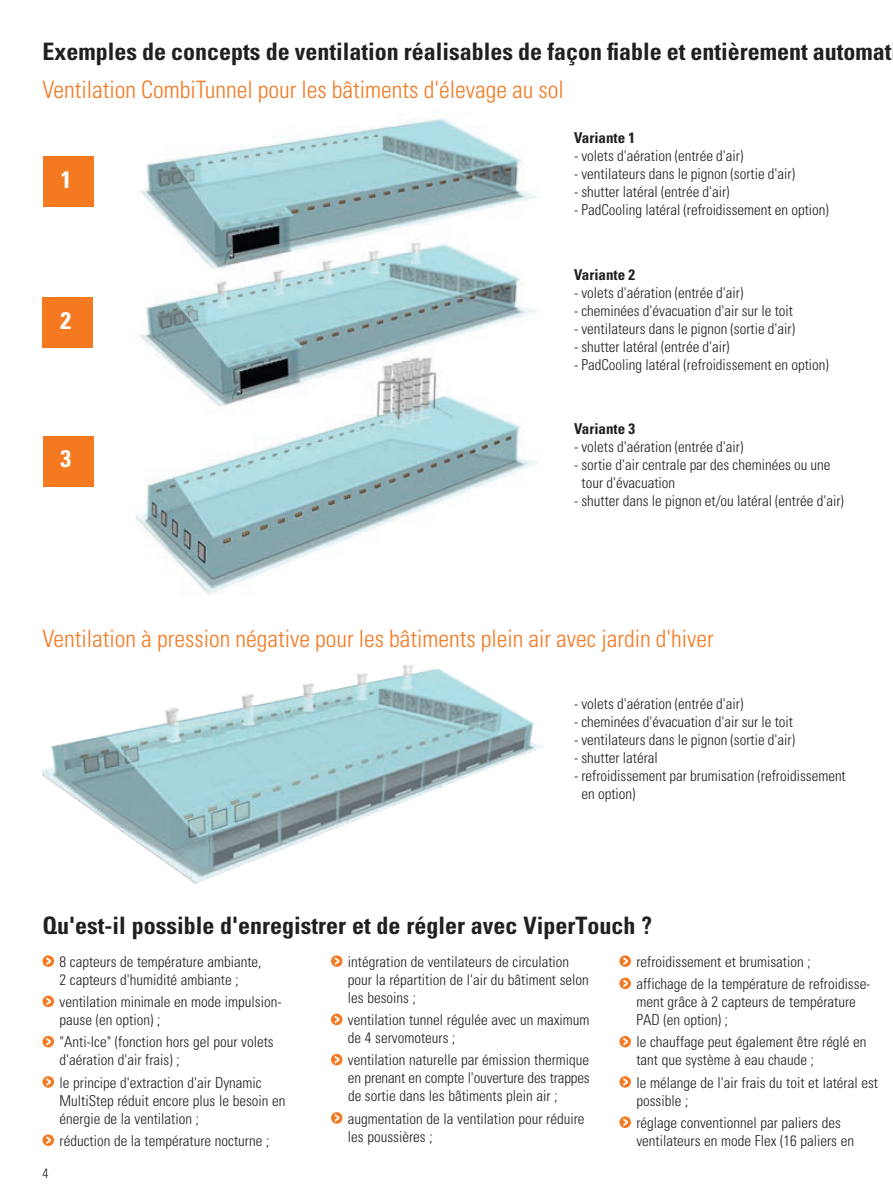
<style>
.page{position:relative;width:893px;height:1191px;background:#fff}
.page>*{position:absolute;margin:0;border:0;box-sizing:border-box;transform-origin:0 0}
.t1{font:700 condensed 24px "Univers LT Std";color:#231f20}
.t2{font:300 condensed 24px "Univers LT Std";color:#f47921}
.t3{font:700 condensed 24px "Univers LT Std";color:#fff}
.t4{font:300 condensed 15px/18px "Univers LT Std";color:#231f20}
.t5{font:700 condensed 15px "Univers LT Std";color:#231f20}
.t6{font:300 condensed 13.5px "Univers LT Std";color:#231f20}
</style>
<div class="page">
<svg style="left:43px;top:955px;width:11px;height:12px"></svg>
<svg style="left:46px;top:957px;width:5px;height:7px"></svg>
<div style="left:43px;top:995px;width:11px;height:12px;background:#f47921;border-radius:50%"></div>
<svg style="left:46px;top:997px;width:5px;height:8px"></svg>
<svg style="left:43px;top:1035px;width:11px;height:12px"></svg>
<svg style="left:46px;top:1038px;width:5px;height:7px"></svg>
<div style="left:43px;top:1076px;width:11px;height:11px;background:#f47921;border-radius:50%"></div>
<svg style="left:46px;top:1078px;width:5px;height:7px"></svg>
<svg style="left:43px;top:1134px;width:11px;height:12px"></svg>
<svg style="left:46px;top:1136px;width:5px;height:7px"></svg>
<svg style="left:331px;top:955px;width:11px;height:12px"></svg>
<svg style="left:335px;top:957px;width:4px;height:7px"></svg>
<svg style="left:331px;top:1013px;width:11px;height:12px"></svg>
<svg style="left:335px;top:1015px;width:4px;height:8px"></svg>
<svg style="left:331px;top:1053px;width:11px;height:12px"></svg>
<svg style="left:335px;top:1056px;width:4px;height:7px"></svg>
<svg style="left:331px;top:1112px;width:11px;height:11px"></svg>
<svg style="left:335px;top:1114px;width:4px;height:7px"></svg>
<svg style="left:619px;top:955px;width:12px;height:12px"></svg>
<svg style="left:623px;top:957px;width:5px;height:7px"></svg>
<svg style="left:619px;top:977px;width:12px;height:12px"></svg>
<svg style="left:623px;top:979px;width:5px;height:8px"></svg>
<svg style="left:619px;top:1035px;width:12px;height:12px"></svg>
<svg style="left:623px;top:1038px;width:5px;height:7px"></svg>
<svg style="left:619px;top:1076px;width:12px;height:11px"></svg>
<svg style="left:623px;top:1078px;width:5px;height:7px"></svg>
<svg style="left:619px;top:1116px;width:12px;height:12px"></svg>
<svg style="left:623px;top:1118px;width:5px;height:7px"></svg>
<img style="left:43px;top:665px;width:501px;height:219px">
<div style="left:43px;top:156px;width:50px;height:50px;background:#f47921"></div>
<div style="left:43px;top:436px;width:50px;height:50px;background:#f47921"></div>
<div style="left:43px;top:297px;width:50px;height:50px;background:#f47921"></div>
<img style="left:136px;top:118px;width:403px;height:476px">
<h1 class="t1" style="left:43px;top:37px;width:851px">Exemples de concepts de ventilation réalisables de façon fiable et entièrement automat</h1>
<h1 class="t2" style="left:43px;top:75px;width:523px">Ventilation CombiTunnel pour les bâtiments d'élevage au sol</h1>
<h1 class="t3" style="left:61px;top:165px;width:12px">1</h1>
<p class="t5" style="left:574px;top:128px;width:62px">Variante 1</p>
<p class="t4" style="left:574px;top:146px;width:171px">- volets d'aération (entrée d'air)</p>
<p class="t4" style="left:574px;top:164px;width:223px">- ventilateurs dans le pignon (sortie d'air)</p>
<p class="t4" style="left:574px;top:182px;width:157px">- shutter latéral (entrée d'air)</p>
<p class="t4" style="left:574px;top:200px;width:256px">- PadCooling latéral (refroidissement en option)</p>
<h1 class="t3" style="left:61px;top:305px;width:12px">2</h1>
<h1 class="t3" style="left:61px;top:444px;width:12px">3</h1>
<p class="t5" style="left:574px;top:265px;width:62px">Variante 2</p>
<p class="t4" style="left:574px;top:283px;width:171px">- volets d'aération (entrée d'air)</p>
<p class="t4" style="left:574px;top:301px;width:221px">- cheminées d'évacuation d'air sur le toit</p>
<p class="t4" style="left:574px;top:319px;width:223px">- ventilateurs dans le pignon (sortie d'air)</p>
<p class="t4" style="left:574px;top:337px;width:157px">- shutter latéral (entrée d'air)</p>
<p class="t4" style="left:574px;top:355px;width:256px">- PadCooling latéral (refroidissement en option)</p>
<p class="t5" style="left:574px;top:420px;width:62px">Variante 3</p>
<p class="t4" style="left:574px;top:438px;width:171px">- volets d'aération (entrée d'air)</p>
<p class="t4" style="left:582px;top:456px;width:251px;text-indent:-8px">- sortie d'air centrale par des cheminées ou une tour d'évacuation</p>
<p class="t4" style="left:574px;top:492px;width:271px">- shutter dans le pignon et/ou latéral (entrée d'air)</p>
<h1 class="t2" style="left:43px;top:624px;width:673px">Ventilation à pression négative pour les bâtiments plein air avec jardin d'hiver</h1>
<p class="t4" style="left:574px;top:694px;width:171px">- volets d'aération (entrée d'air)</p>
<p class="t4" style="left:574px;top:712px;width:221px">- cheminées d'évacuation d'air sur le toit</p>
<p class="t4" style="left:574px;top:730px;width:223px">- ventilateurs dans le pignon (sortie d'air)</p>
<p class="t4" style="left:574px;top:748px;width:85px">- shutter latéral</p>
<p class="t4" style="left:582px;top:766px;width:266px;text-indent:-8px">- refroidissement par brumisation (refroidissement en option)</p>
<h1 class="t1" style="left:43px;top:910px;width:611px">Qu'est-il possible d'enregistrer et de régler avec ViperTouch ?</h1>
<p class="t4" style="left:60px;top:952px;width:204px">8 capteurs de température ambiante,<br>2 capteurs d'humidité ambiante ;</p>
<p class="t4" style="left:60px;top:993px;width:222px">ventilation minimale en mode impulsion&shy;pause (en option) ;</p>
<p class="t4" style="left:60px;top:1033px;width:216px">"Anti-Ice" (fonction hors gel pour volets d'aération d'air frais) ;</p>
<p class="t4" style="left:60px;top:1073px;width:228px">le principe d'extraction d'air Dynamic<br>MultiStep réduit encore plus le besoin en énergie de la ventilation ;</p>
<p class="t4" style="left:60px;top:1131px;width:211px">réduction de la température nocturne ;</p>
<p class="t4" style="left:636px;top:950px;width:236px;line-height:22.2px">refroidissement et brumisation ;<br>affichage de la température de refroidisse-</p>
<p class="t4" style="left:636px;top:993px;width:221px">ment grâce à 2 capteurs de température<br>PAD (en option) ;</p>
<p class="t4" style="left:636px;top:1033px;width:232px">le chauffage peut également être réglé en tant que système à eau chaude ;</p>
<p class="t4" style="left:636px;top:1073px;width:243px">le mélange de l'air frais du toit et latéral est possible ;</p>
<p class="t4" style="left:636px;top:1113px;width:219px">réglage conventionnel par paliers des ventilateurs en mode Flex (16 paliers en</p>
<p class="t4" style="left:348px;top:952px;width:242px">intégration de ventilateurs de circulation pour la répartition de l'air du bâtiment selon les besoins ;</p>
<p class="t4" style="left:348px;top:1011px;width:243px">ventilation tunnel régulée avec un maximum de 4 servomoteurs ;</p>
<p class="t4" style="left:348px;top:1051px;width:243px;text-align:justify">ventilation naturelle par émission thermique en prenant en compte l'ouverture des trappes de sortie dans les bâtiments plein air ;</p>
<p class="t4" style="left:348px;top:1109px;width:238px">augmentation de la ventilation pour réduire les poussières ;</p>
<p class="t6" style="left:43px;top:1165px;width:7px">4</p>
</div>
